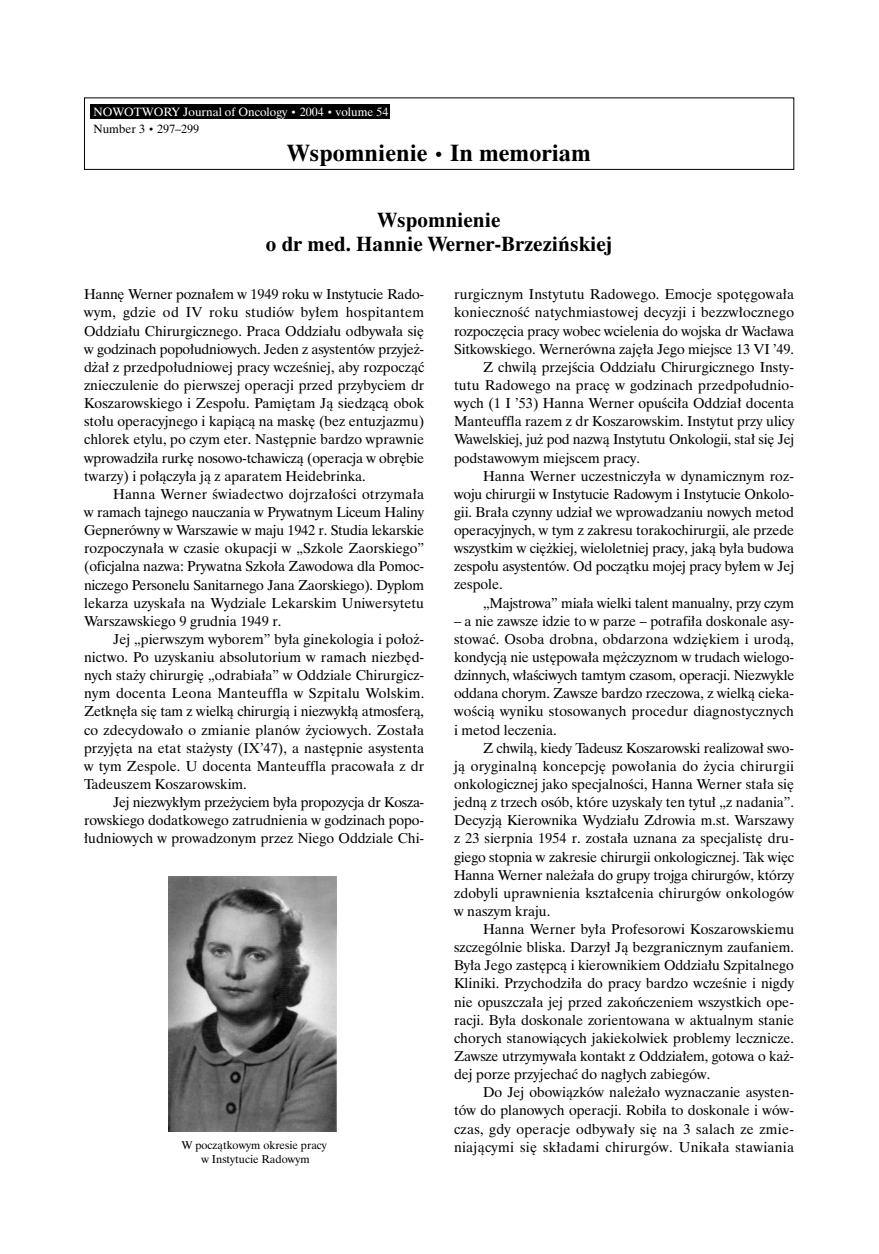
<style>
.page{position:relative;width:879px;height:1254px;background:#fff}
.page>*{position:absolute;margin:0;border:0;box-sizing:border-box;transform-origin:0 0}
.t1{font:700 24px "Dutch 801 PL";color:#000}
.t2{font:700 21px/24px "Dutch 801 PL";color:#000;text-align:center}
.t3{font:14.25px/18.1px "Dutch 801 PL";color:#000;text-align:justify}
.t4{font:14.25px "Dutch 801 PL";letter-spacing:-.02em;color:#000}
.t5{font:12px/17.5px "Dutch 801 PL";color:#fff}
.t6{font:11.25px/14.2px "Dutch 801 PL";color:#000;text-align:center}
.s1{font-size:10.5px}
.s2{color:#000}
.s3{font-size:10.5px;color:#000}
.s4{font-size:18px}
</style>
<div class="page">
<img style="left:169px;top:877px;width:168px;height:255px">
<div style="left:84px;top:98px;width:710px;height:72px;border:1px solid #000"></div>
<div style="left:90px;top:104px;width:300px;height:15px;background:#000"></div>
<p class="t5" style="left:93px;top:104px;width:297px">NOWOTWORY Journal of Oncology <span class="s1">•</span> 2004 <span class="s1">•</span> volume 54<br><span class="s2">Number 3</span> <span class="s3">•</span> <span class="s2">297–299</span></p>
<h1 class="t1" style="left:287px;top:144px;width:305px">Wspomnienie <span class="s4">•</span> In memoriam</h1>
<h2 class="t2" style="left:266px;top:209px;width:348px">Wspomnienie<br>o dr med. Hannie Werner-Brzeziƒskiej</h2>
<p class="t3" style="left:84px;top:287px;width:342px">Hann´ Werner pozna∏em w 1949 roku w Instytucie Rado&shy;wym, gdzie od IV roku studiów by∏em hospitantem Oddzia∏u Chirurgicznego. Praca Oddzia∏u odbywa∏a si´ w godzinach popo∏udniowych. Jeden z asystentów przyje˝- d˝a∏ z przedpo∏udniowej pracy wczeÊniej, aby rozpoczàç znieczulenie do pierwszej operacji przed przybyciem dr Koszarowskiego i Zespo∏u. Pami´tam Jà siedzàcà obok sto∏u operacyjnego i kapiàcà na mask´ (bez entuzjazmu) chlorek etylu, po czym eter. Nast´pnie bardzo wprawnie wprowadzi∏a rurk´ nosowo-tchawiczà (operacja w obr´bie twarzy) i po∏àczy∏a jà z aparatem Heidebrinka.</p>
<p class="t3" style="left:84px;top:486px;width:342px;text-indent:29px">Hanna Werner Êwiadectwo dojrza∏oÊci otrzyma∏a w ramach tajnego nauczania w Prywatnym Liceum Haliny Gepnerówny w Warszawie w maju 1942 r. Studia lekarskie rozpoczyna∏a w czasie okupacji w „Szkole Zaorskiego” (oficjalna nazwa: Prywatna Szko∏a Zawodowa dla Pomoc&shy;niczego Personelu Sanitarnego Jana Zaorskiego). Dyplom lekarza uzyska∏a na Wydziale Lekarskim Uniwersytetu Warszawskiego 9 grudnia 1949 r.</p>
<p class="t3" style="left:84px;top:631px;width:342px;text-indent:29px">Jej „pierwszym wyborem” by∏a ginekologia i po∏o˝- nictwo. Po uzyskaniu absolutorium w ramach niezb´d&shy;nych sta˝y chirurgi´ „odrabia∏a” w Oddziale Chirurgicz&shy;nym docenta Leona Manteuffla w Szpitalu Wolskim.<br>Zetkn´∏a si´ tam z wielkà chirurgià i niezwyk∏à atmosferà, co zdecydowa∏o o zmianie planów ˝yciowych. Zosta∏a przyj´ta na etat sta˝ysty (IX’47), a nast´pnie asystenta w tym Zespole. U docenta Manteuffla pracowa∏a z dr Tadeuszem Koszarowskim.</p>
<p class="t3" style="left:84px;top:795px;width:342px;text-indent:29px">Jej niezwyk∏ym prze˝yciem by∏a propozycja dr Kosza&shy;rowskiego dodatkowego zatrudnienia w godzinach popo-∏udniowych w prowadzonym przez Niego Oddziale Chi-</p>
<p class="t6" style="left:181px;top:1139px;width:147px">W poczàtkowym okresie pracy w Instytucie Radowym</p>
<p class="t3" style="left:454px;top:287px;width:342px">rurgicznym Instytutu Radowego. Emocje spot´gowa∏a</p>
<p class="t3" style="left:454px;top:305px;width:342px">koniecznoÊç natychmiastowej decyzji i bezzw∏ocznego</p>
<p class="t3" style="left:454px;top:323px;width:342px">rozpocz´cia pracy wobec wcielenia do wojska dr Wac∏awa</p>
<p class="t3" style="left:454px;top:341px;width:342px">Sitkowskiego. Wernerówna zaj´∏a Jego miejsce 13 VI ’49.</p>
<p class="t3" style="left:483px;top:359px;width:313px">Z chwilà przejÊcia Oddzia∏u Chirurgicznego Insty-</p>
<p class="t3" style="left:454px;top:378px;width:342px">tutu Radowego na prac´ w godzinach przedpo∏udnio-</p>
<p class="t3" style="left:454px;top:396px;width:342px">wych (1 I ’53) Hanna Werner opuÊci∏a Oddzia∏ docenta</p>
<p class="t3" style="left:454px;top:414px;width:342px">Manteuffla razem z dr Koszarowskim. Instytut przy ulicy</p>
<p class="t3" style="left:454px;top:432px;width:342px">Wawelskiej, ju˝ pod nazwà Instytutu Onkologii, sta∏ si´ Jej</p>
<p class="t3" style="left:454px;top:450px;width:187px">podstawowym miejscem pracy.</p>
<p class="t3" style="left:483px;top:468px;width:313px">Hanna Werner uczestniczy∏a w dynamicznym roz-</p>
<p class="t3" style="left:454px;top:486px;width:342px">woju chirurgii w Instytucie Radowym i Instytucie Onkolo-</p>
<p class="t3" style="left:454px;top:504px;width:342px">gii. Bra∏a czynny udzia∏ we wprowadzaniu nowych metod</p>
<p class="t3" style="left:454px;top:523px;width:342px">operacyjnych, w tym z zakresu torakochirurgii, ale przede</p>
<p class="t3" style="left:454px;top:541px;width:342px">wszystkim w ci´˝kiej, wieloletniej pracy, jakà by∏a budowa</p>
<p class="t3" style="left:454px;top:559px;width:342px">zespo∏u asystentów. Od poczàtku mojej pracy by∏em w Jej</p>
<p class="t3" style="left:454px;top:577px;width:50px">zespole.</p>
<p class="t4" style="left:483px;top:597px;width:312px">„Majstrowa” mia∏a wielki talent manualny, przy czym</p>
<p class="t3" style="left:454px;top:613px;width:342px">– a nie zawsze idzie to w parze – potrafi∏a doskonale asy&shy;stowaç. Osoba drobna, obdarzona wdzi´kiem i urodà, kondycjà nie ust´powa∏a m´˝czyznom w trudach wielogo&shy;dzinnych, w∏aÊciwych tamtym czasom, operacji. Niezwykle oddana chorym. Zawsze bardzo rzeczowa, z wielkà cieka&shy;woÊcià wyniku stosowanych procedur diagnostycznych i metod leczenia.</p>
<p class="t3" style="left:454px;top:740px;width:342px;text-indent:29px">Z chwilà, kiedy Tadeusz Koszarowski realizowa∏ swo&shy;jà oryginalnà koncepcj´ powo∏ania do ˝ycia chirurgii onkologicznej jako specjalnoÊci, Hanna Werner sta∏a si´ jednà z trzech osób, które uzyska∏y ten tytu∏ „z nadania”.<br>Decyzjà Kierownika Wydzia∏u Zdrowia m.st. Warszawy z 23 sierpnia 1954 r. zosta∏a uznana za specjalist´ dru&shy;giego stopnia w zakresie chirurgii onkologicznej. Tak wi´c Hanna Werner nale˝a∏a do grupy trojga chirurgów, którzy zdobyli uprawnienia kszta∏cenia chirurgów onkologów w naszym kraju.</p>
<p class="t3" style="left:454px;top:922px;width:342px;text-indent:29px">Hanna Werner by∏a Profesorowi Koszarowskiemu szczególnie bliska. Darzy∏ Jà bezgranicznym zaufaniem.<br>By∏a Jego zast´pcà i kierownikiem Oddzia∏u Szpitalnego Kliniki. Przychodzi∏a do pracy bardzo wczeÊnie i nigdy nie opuszcza∏a jej przed zakoƒczeniem wszystkich ope&shy;racji. By∏a doskonale zorientowana w aktualnym stanie chorych stanowiàcych jakiekolwiek problemy lecznicze.<br>Zawsze utrzymywa∏a kontakt z Oddzia∏em, gotowa o ka˝- dej porze przyjechaç do nag∏ych zabiegów.</p>
<p class="t3" style="left:454px;top:1085px;width:342px;text-indent:29px">Do Jej obowiàzków nale˝a∏o wyznaczanie asysten&shy;tów do planowych operacji. Robi∏a to doskonale i wów&shy;czas, gdy operacje odbywa∏y si´ na 3 salach ze zmie&shy;niajàcymi si´ sk∏adami chirurgów. Unika∏a stawiania</p>
</div>
